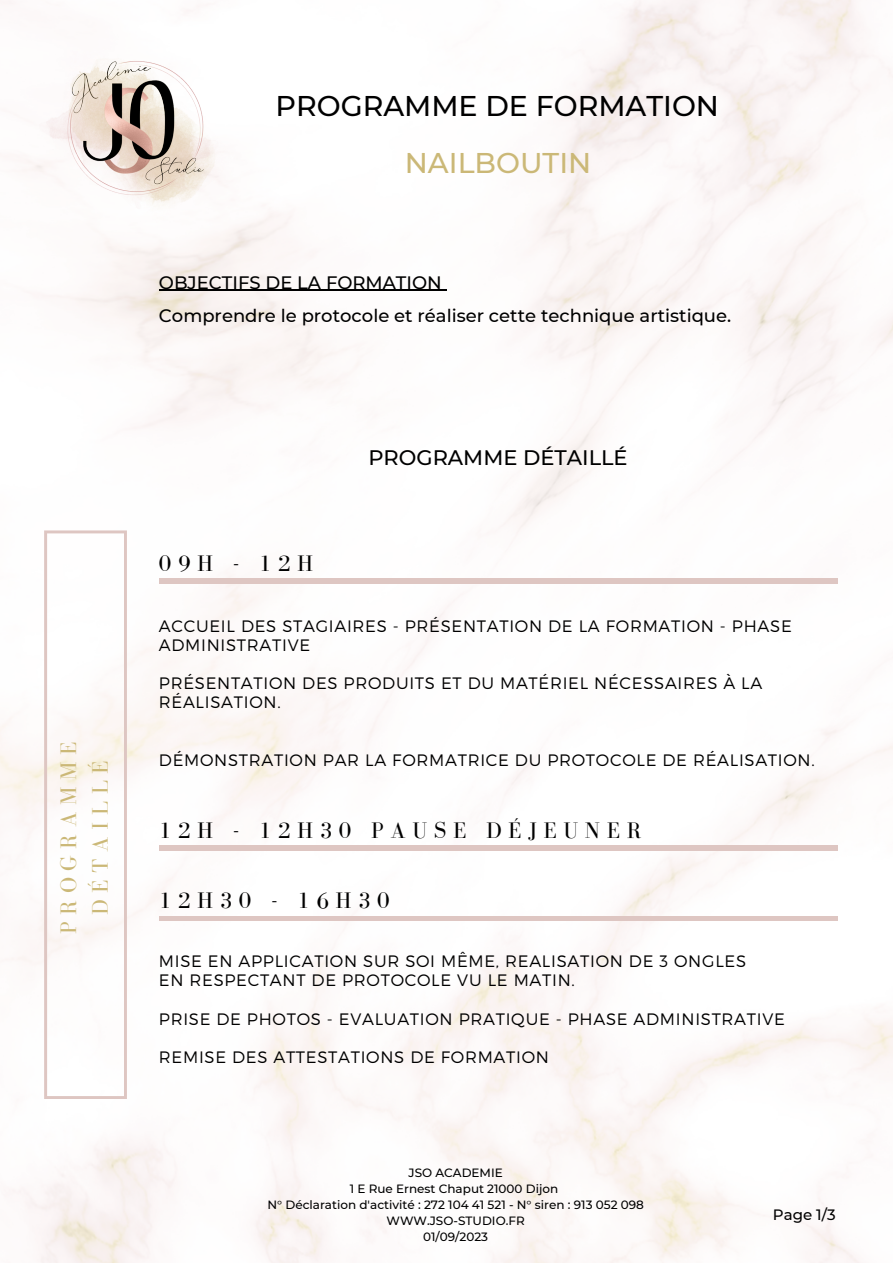
<style>
.page{position:relative;width:893px;height:1264px;background:#fff}
.page>*{position:absolute;margin:0;border:0;box-sizing:border-box;transform-origin:0 0}
.t1{font:500 28.5px "Montserrat";color:#000}
.t2{font:500 28.5px "Montserrat";color:#cbb877}
.t3{font:23.1px "Bodoni FLF";letter-spacing:.29em;color:#000}
.t4{font:23.1px/31.5px "Bodoni FLF";letter-spacing:.29em;color:#cbb877;text-align:center}
.t5{font:500 21px "Montserrat";color:#000}
.t6{font:500 18px "Montserrat";color:#000}
.t7{font:300 16.5px/19px "Montserrat";letter-spacing:.045em;color:#000}
.t8{font:500 15px "Montserrat";color:#000}
.t9{font:500 12px "Montserrat";color:#000}
</style>
<div class="page">
<img style="left:0;top:0;width:892px;height:1262px">
<img style="left:0;top:0;width:269px;height:261px">
<svg style="left:44px;top:530px;width:83px;height:568px"></svg>
<div style="left:159px;top:578px;width:678px;height:5px;background:#dec6c2"></div>
<hr style="left:159px;top:290px;width:283px;height:1px;background:#000">
<div style="left:159px;top:845px;width:678px;height:5px;background:#dec6c2"></div>
<hr style="left:159px;top:916px;width:678px;height:4px;background:#dec6c2">
<p class="t4" style="left:53px;top:933px;width:194px;rotate:-90deg">PROGRAMME<br>DÉTAILLÉ</p>
<p class="t1" style="left:275px;top:88px;width:445px">PROGRAMME DE FORMATION</p>
<p class="t2" style="left:405px;top:145px;width:188px">NAILBOUTIN</p>
<p class="t6" style="left:159px;top:271px;width:284px">OBJECTIFS DE LA FORMATION</p>
<p class="t6" style="left:159px;top:305px;width:573px">Comprendre le protocole et réaliser cette technique artistique.</p>
<p class="t3" style="left:159px;top:550px;width:156px">09H - 12H</p>
<p class="t5" style="left:368px;top:444px;width:261px">PROGRAMME DÉTAILLÉ</p>
<p class="t7" style="left:159px;top:615px;width:634px">ACCUEIL DES STAGIAIRES - PRÉSENTATION DE LA FORMATION - PHASE<br>ADMINISTRATIVE</p>
<p class="t7" style="left:159px;top:673px;width:605px">PRÉSENTATION DES PRODUITS ET DU MATÉRIEL NÉCESSAIRES À LA<br>RÉALISATION.</p>
<p class="t7" style="left:159px;top:749px;width:657px">DÉMONSTRATION PAR LA FORMATRICE DU PROTOCOLE DE RÉALISATION.</p>
<p class="t3" style="left:159px;top:817px;width:484px">12H - 12H30 PAUSE DÉJEUNER</p>
<p class="t3" style="left:159px;top:888px;width:232px">12H30 - 16H30</p>
<p class="t7" style="left:159px;top:951px;width:588px">MISE EN APPLICATION SUR SOI MÊME, REALISATION DE 3 ONGLES</p>
<p class="t7" style="left:159px;top:970px;width:417px">EN RESPECTANT DE PROTOCOLE VU LE MATIN.</p>
<p class="t7" style="left:159px;top:1008px;width:627px">PRISE DE PHOTOS - EVALUATION PRATIQUE - PHASE ADMINISTRATIVE</p>
<p class="t7" style="left:159px;top:1046px;width:391px">REMISE DES ATTESTATIONS DE FORMATION</p>
<p class="t9" style="left:408px;top:1164px;width:96px">JSO ACADEMIE</p>
<p class="t9" style="left:350px;top:1180px;width:210px">1 E Rue Ernest Chaput 21000 Dijon</p>
<p class="t9" style="left:267px;top:1196px;width:378px">N° Déclaration d'activité : 272 104 41 521 - N° siren : 913 052 098</p>
<p class="t9" style="left:386px;top:1212px;width:140px">WWW.JSO-STUDIO.FR</p>
<p class="t9" style="left:423px;top:1228px;width:66px">01/09/2023</p>
<p class="t8" style="left:772px;top:1205px;width:64px">Page 1/3</p>
</div>
